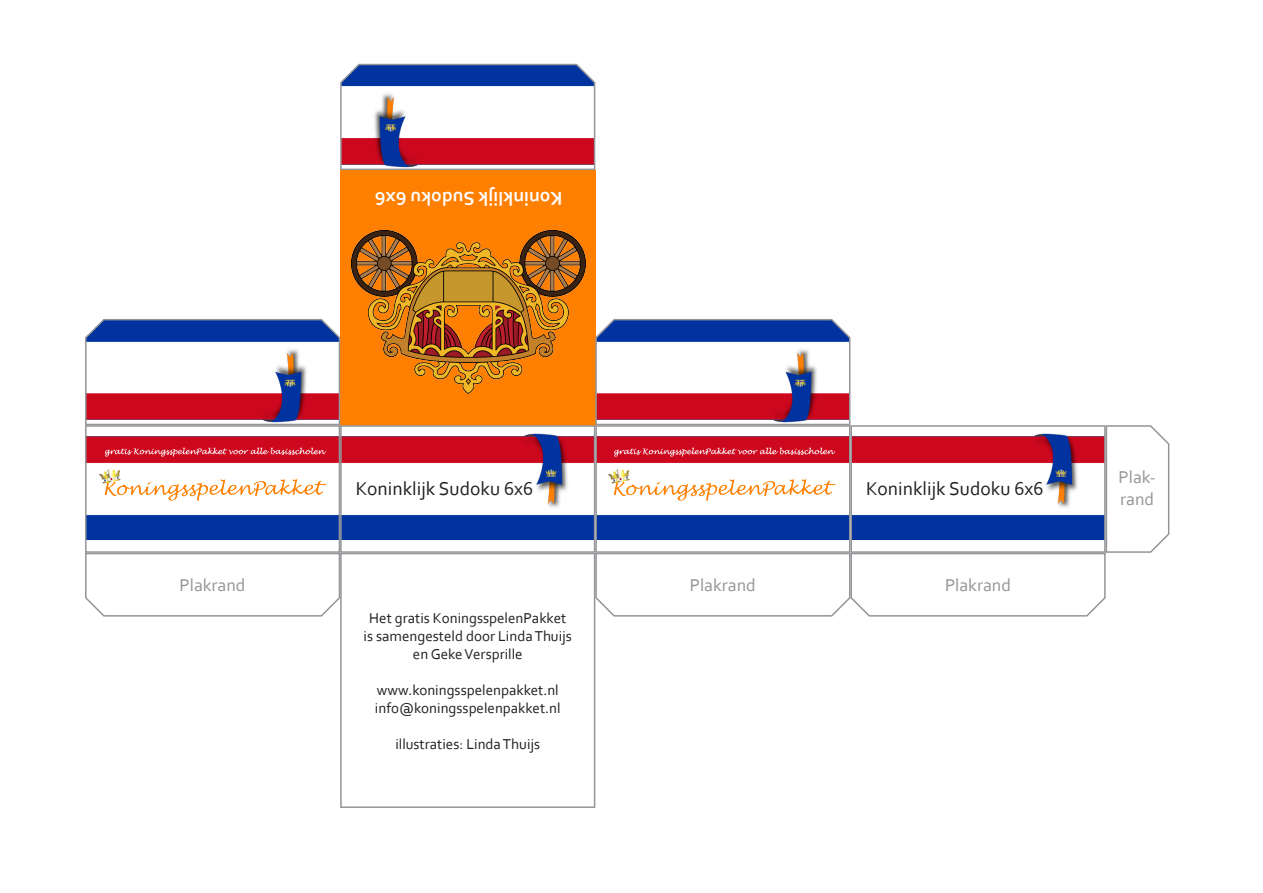
<style>
.page{position:relative;width:1263px;height:893px;background:#fff}
.page>*{position:absolute;margin:0;border:0;box-sizing:border-box;transform-origin:0 0}
.t1{font:19.5px "Corbel";color:#231f20}
.t2{font:700 19.5px "Corbel";color:#fff}
.t3{font:18px/21.6px "Corbel";color:#939598}
.t4{font:15px/18px "Corbel";color:#231f20;text-align:center}
</style>
<div class="page">
<div style="left:340px;top:170px;width:255px;height:255px;background:#ff7f00"></div>
<div style="left:340px;top:553px;width:255px;height:255px;background:#fff;border:2px solid #939598"></div>
<svg style="left:85px;top:553px;width:256px;height:64px"></svg>
<svg style="left:343px;top:433px;width:249px;height:107px"></svg>
<div style="left:340px;top:425px;width:255px;height:128px;border:2px solid #939598"></div>
<img style="left:88px;top:436px;width:249px;height:103px">
<div style="left:85px;top:425px;width:255px;height:128px;border:2px solid #939598"></div>
<svg style="left:340px;top:63px;width:256px;height:108px"></svg>
<svg style="left:595px;top:318px;width:575px;height:299px"></svg>
<svg style="left:85px;top:319px;width:256px;height:107px"></svg>
<img style="left:351px;top:230px;width:234px;height:163px">
<h1 class="t2" style="left:562px;top:211px;width:189px;rotate:-180deg">Koninklijk Sudoku 6x6</h1>
<h1 class="t1" style="left:356px;top:476px;width:179px">Koninklijk Sudoku 6x6</h1>
<h1 class="t1" style="left:866px;top:476px;width:179px">Koninklijk Sudoku 6x6</h1>
<p class="t3" style="left:180px;top:574px;width:68px">Plakrand</p>
<p class="t3" style="left:690px;top:574px;width:68px">Plakrand</p>
<p class="t3" style="left:945px;top:574px;width:68px">Plakrand</p>
<p class="t4" style="left:364px;top:609px;width:210px">Het gratis KoningsspelenPakket is samengesteld door Linda Thuijs en Geke Versprille</p>
<p class="t4" style="left:375px;top:681px;width:187px;text-align:left">www.koningsspelenpakket.nl info@koningsspelenpakket.nl</p>
<p class="t4" style="left:395px;top:735px;width:146px">illustraties: Linda Thuijs</p>
<p class="t3" style="left:1118px;top:466px;width:39px">Plak&shy;rand</p>
</div>
